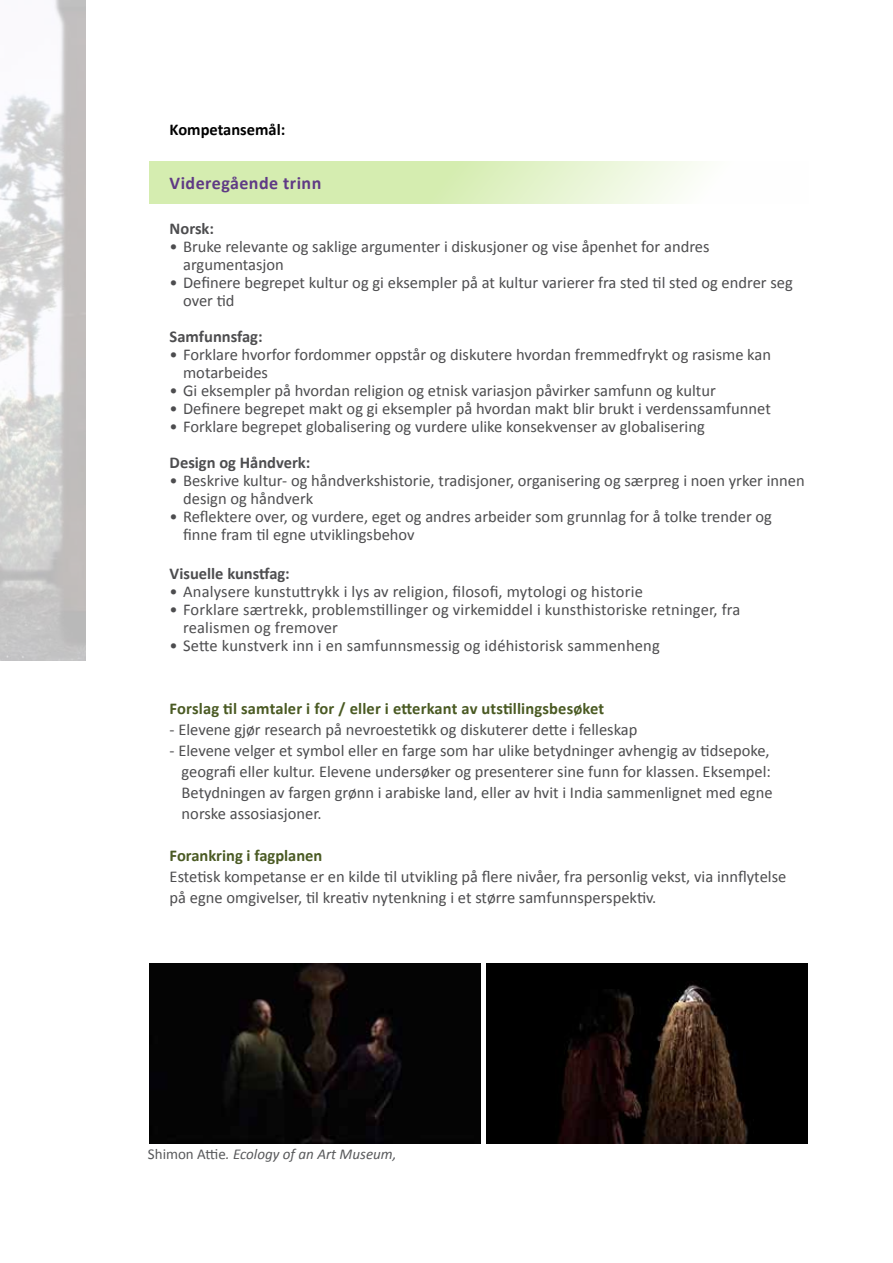
<style>
.page{position:relative;width:893px;height:1263px;background:#fff}
.page>*{position:absolute;margin:0;border:0;box-sizing:border-box;transform-origin:0 0}
.t1{font:700 18px "Calibri";letter-spacing:.025em;color:#5f3a85}
.t2{font:16.5px/18px "Calibri";color:#4d4d4f}
.t3{font:700 16.5px "Calibri";letter-spacing:.005em;color:#4a5a23}
.t4{font:700 16.5px "Calibri";color:#4d4d4f}
.t5{font:700 16.5px "Calibri";color:#000}
.t6{font:italic 15px "Calibri";color:#58595b}
.s1{font-style:normal}
</style>
<div class="page">
<svg style="left:149px;top:162px;width:554px;height:42px;background:#def0c1"></svg>
<img style="left:0;top:0;width:85px;height:660px">
<img style="left:149px;top:964px;width:331px;height:180px">
<img style="left:487px;top:964px;width:321px;height:180px">
<p class="t5" style="left:170px;top:119px;width:117px">Kompetansemål:</p>
<p class="t1" style="left:170px;top:171px;width:153px">Videregående trinn</p>
<p class="t4" style="left:170px;top:218px;width:46px">Norsk:</p>
<p class="t2" style="left:183px;top:237px;width:528px;text-indent:-13px">• Bruke relevante og saklige argumenter i diskusjoner og vise åpenhet for andres argumentasjon</p>
<p class="t2" style="left:183px;top:273px;width:611px;text-indent:-13px">• Definere begrepet kultur og gi eksempler på at kultur varierer fra sted til sted og endrer seg over tid</p>
<p class="t4" style="left:170px;top:326px;width:94px">Samfunnsfag:</p>
<p class="t2" style="left:183px;top:345px;width:589px;text-indent:-13px">• Forklare hvorfor fordommer oppstår og diskutere hvordan fremmedfrykt og rasisme kan motarbeides</p>
<p class="t2" style="left:170px;top:381px;width:548px">• Gi eksempler på hvordan religion og etnisk variasjon påvirker samfunn og kultur</p>
<p class="t2" style="left:170px;top:399px;width:603px">• Definere begrepet makt og gi eksempler på hvordan makt blir brukt i verdenssamfunnet</p>
<p class="t2" style="left:170px;top:417px;width:537px">• Forklare begrepet globalisering og vurdere ulike konsekvenser av globalisering</p>
<p class="t4" style="left:170px;top:452px;width:142px">Design og Håndverk:</p>
<p class="t2" style="left:183px;top:471px;width:623px;text-indent:-13px">• Beskrive kultur- og håndverkshistorie, tradisjoner, organisering og særpreg i noen yrker innen design og håndverk</p>
<p class="t2" style="left:183px;top:507px;width:590px;text-indent:-13px">• Reflektere over, og vurdere, eget og andres arbeider som grunnlag for å tolke trender og finne fram til egne utviklingsbehov</p>
<p class="t4" style="left:170px;top:563px;width:122px">Visuelle kunstfag:</p>
<p class="t2" style="left:170px;top:582px;width:475px">• Analysere kunstuttrykk i lys av religion, filosofi, mytologi og historie</p>
<p class="t2" style="left:183px;top:600px;width:559px;text-indent:-13px">• Forklare særtrekk, problemstillinger og virkemiddel i kunsthistoriske retninger, fra realismen og fremover</p>
<p class="t2" style="left:170px;top:636px;width:492px">• Sette kunstverk inn i en samfunnsmessig og idéhistorisk sammenheng</p>
<p class="t3" style="left:170px;top:698px;width:436px">Forslag til samtaler i for / eller i etterkant av utstillingsbesøket</p>
<p class="t2" style="left:170px;top:720px;width:469px">- Elevene gjør research på nevroestetikk og diskuterer dette i felleskap</p>
<p class="t2" style="left:182px;top:740px;width:592px;line-height:21px;text-indent:-12px">- Elevene velger et symbol eller en farge som har ulike betydninger avhengig av tidsepoke, geografi eller kultur. Elevene undersøker og presenterer sine funn for klassen. Eksempel:<br>Betydningen av fargen grønn i arabiske land, eller av hvit i India sammenlignet med egne norske assosiasjoner.</p>
<p class="t3" style="left:170px;top:845px;width:154px">Forankring i fagplanen</p>
<p class="t2" style="left:170px;top:866px;width:618px;line-height:21px">Estetisk kompetanse er en kilde til utvikling på flere nivåer, fra personlig vekst, via innflytelse på egne omgivelser, til kreativ nytenkning i et større samfunnsperspektiv.</p>
<p class="t6" style="left:148px;top:1144px;width:250px"><span class="s1">Shimon Attie</span>. Ecology of an Art Museum,</p>
</div>
